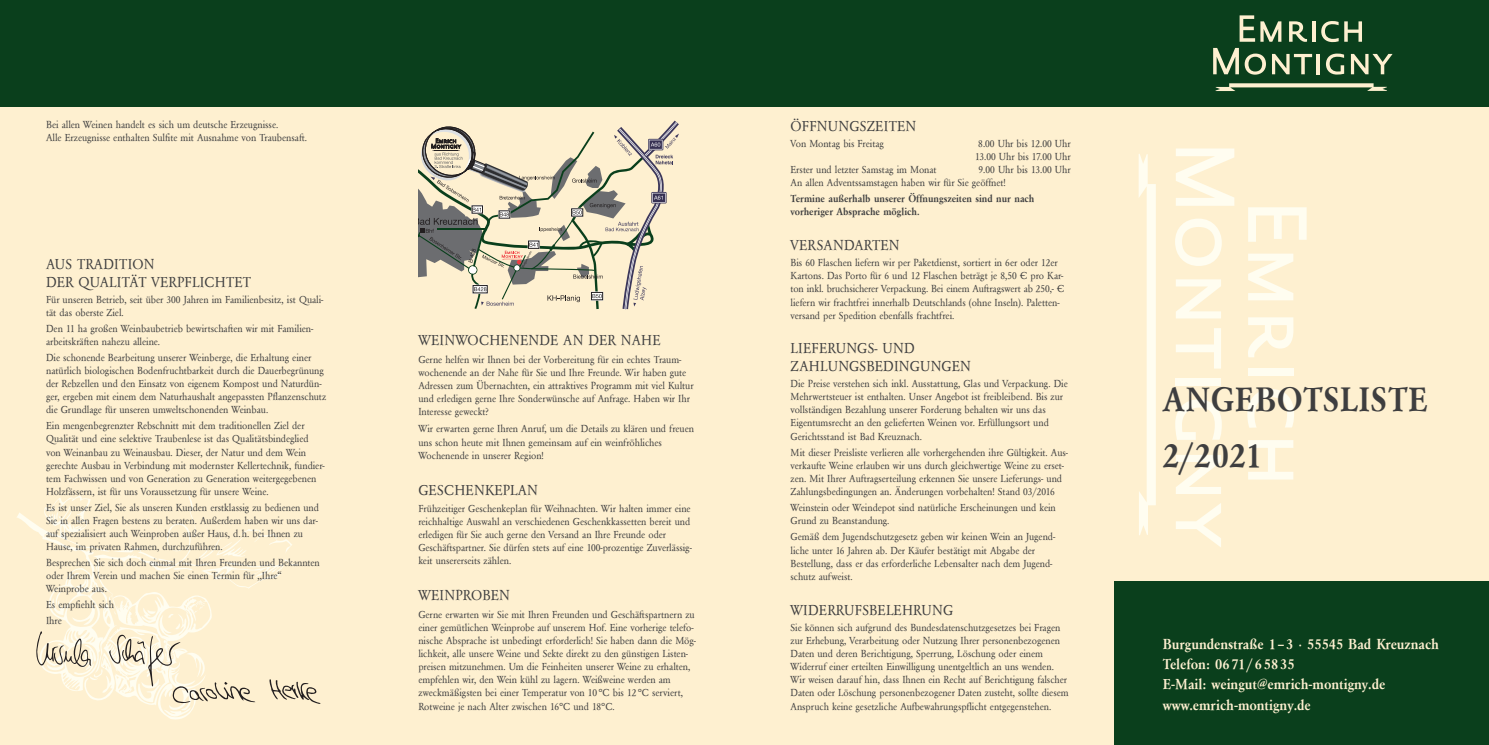
<style>
.page{position:relative;width:1489px;height:745px;background:#fff}
.page>*{position:absolute;margin:0;border:0;box-sizing:border-box;transform-origin:0 0}
.t1{font:600 35px/55.5px "Garamond Std Cd";letter-spacing:.02em;color:#3e3e3f}
.t2{font:15px/17.5px "Garamond Std Cd";letter-spacing:.02em;color:#3e3e3f}
.t3{font:600 15px/20px "Garamond Std Cd";color:#fef0d0}
.t4{font:10.62px/13.1px "Garamond Std Cd";color:#3e3e3f}
.t5{font:600 10.62px/13.1px "Garamond Std Cd";color:#3e3e3f}
</style>
<div class="page">
<div style="left:0;top:0;width:1488px;height:744px;background:#fef0d0"></div>
<div style="left:0;top:0;width:1488px;height:106px;background:#0a3f1c"></div>
<div style="left:1114px;top:581px;width:374px;height:163px;background:#0a3f1c"></div>
<svg style="left:1213px;top:48px;width:25px;height:26px"></svg>
<svg style="left:1244px;top:54px;width:21px;height:21px"></svg>
<svg style="left:1272px;top:54px;width:39px;height:20px"></svg>
<hr style="left:1316px;top:54px;width:3px;height:20px;background:#fef0d0">
<svg style="left:1326px;top:54px;width:17px;height:20px"></svg>
<svg style="left:1350px;top:54px;width:42px;height:20px"></svg>
<svg style="left:1239px;top:15px;width:15px;height:27px"></svg>
<svg style="left:1260px;top:21px;width:21px;height:21px"></svg>
<svg style="left:1289px;top:21px;width:17px;height:21px"></svg>
<svg style="left:1312px;top:21px;width:3px;height:21px"></svg>
<svg style="left:1321px;top:21px;width:17px;height:21px"></svg>
<svg style="left:1344px;top:21px;width:17px;height:21px"></svg>
<svg style="left:1215px;top:83px;width:171px;height:8px"></svg>
<svg style="left:1176px;top:148px;width:58px;height:58px"></svg>
<svg style="left:1175px;top:218px;width:46px;height:48px"></svg>
<svg style="left:1176px;top:279px;width:44px;height:39px"></svg>
<svg style="left:1176px;top:328px;width:44px;height:40px"></svg>
<div style="left:1175px;top:378px;width:45px;height:8px;background:#fffdf0"></div>
<svg style="left:1175px;top:399px;width:46px;height:40px"></svg>
<svg style="left:1176px;top:455px;width:44px;height:38px"></svg>
<svg style="left:1176px;top:504px;width:44px;height:43px"></svg>
<svg style="left:1248px;top:207px;width:58px;height:35px"></svg>
<svg style="left:1248px;top:253px;width:45px;height:47px"></svg>
<svg style="left:1248px;top:317px;width:45px;height:40px"></svg>
<div style="left:1247px;top:367px;width:46px;height:8px;background:#fffdf0"></div>
<svg style="left:1247px;top:389px;width:46px;height:38px"></svg>
<svg style="left:1248px;top:440px;width:45px;height:39px"></svg>
<svg style="left:1138px;top:154px;width:17px;height:381px"></svg>
<svg style="left:418px;top:120px;width:261px;height:189px"></svg>
<svg style="left:17px;top:493px;width:303px;height:226px"></svg>
<p class="t4" style="left:46px;top:117px;width:262px">Bei allen Weinen handelt es sich um deutsche Erzeugnisse.<br>Alle Erzeugnisse enthalten Sulfite mit Ausnahme von Traubensaft.</p>
<h2 class="t2" style="left:46px;top:255px;width:206px">AUS TRADITION<br>DER QUALITÄT VERPFLICHTET</h2>
<p class="t4" style="left:46px;top:292px;width:279px">Für unseren Betrieb, seit über 300 Jahren im Familienbesitz, ist Quali&shy;tät das oberste Ziel.</p>
<p class="t4" style="left:46px;top:321px;width:269px">Den 11 ha großen Weinbaubetrieb bewirtschaften wir mit Familien&shy;arbeitskräften nahezu alleine.</p>
<p class="t4" style="left:46px;top:350px;width:281px">Die schonende Bearbeitung unserer Weinberge, die Erhaltung einer natürlich biologischen Bodenfruchtbarkeit durch die Dauerbegrünung der Rebzellen und den Einsatz von eigenem Kompost und Naturdün&shy;ger, ergeben mit einem dem Naturhaushalt angepassten Pflanzenschutz die Grundlage für unseren umweltschonenden Weinbau.</p>
<p class="t4" style="left:46px;top:418px;width:280px">Ein mengenbegrenzter Rebschnitt mit dem traditionellen Ziel der Qualität und eine selektive Traubenlese ist das Qualitätsbindeglied von Weinanbau zu Weinausbau. Dieser, der Natur und dem Wein gerechte Ausbau in Verbindung mit modernster Kellertechnik, fundier&shy;tem Fachwissen und von Generation zu Generation weitergegebenen Holzfässern, ist für uns Voraussetzung für unsere Weine.</p>
<p class="t4" style="left:46px;top:500px;width:274px">Es ist unser Ziel, Sie als unseren Kunden erstklassig zu bedienen und Sie in allen Fragen bestens zu beraten. Außerdem haben wir uns dar&shy;auf spezialisiert auch Weinproben außer Haus, d. h. bei Ihnen zu Hause, im privaten Rahmen, durchzuführen.</p>
<p class="t4" style="left:46px;top:555px;width:275px">Besprechen Sie sich doch einmal mit Ihren Freunden und Bekannten oder Ihrem Verein und machen Sie einen Termin für ,,Ihre“<br>Weinprobe aus.</p>
<p class="t4" style="left:46px;top:596px;width:69px;line-height:15.9px">Es empfiehlt sich<br>Ihre</p>
<h2 class="t2" style="left:418px;top:331px;width:244px">WEINWOCHENENDE AN DER NAHE</h2>
<p class="t4" style="left:418px;top:352px;width:277px">Gerne helfen wir Ihnen bei der Vorbereitung für ein echtes Traum&shy;wochenende an der Nahe für Sie und Ihre Freunde. Wir haben gute Adressen zum Übernachten, ein attraktives Programm mit viel Kultur und erledigen gerne Ihre Sonderwünsche auf Anfrage. Haben wir Ihr Interesse geweckt?</p>
<p class="t4" style="left:418px;top:422px;width:277px">Wir erwarten gerne Ihren Anruf, um die Details zu klären und freuen uns schon heute mit Ihnen gemeinsam auf ein weinfröhliches<br>Wochenende in unserer Region!</p>
<h2 class="t2" style="left:418px;top:480px;width:121px">GESCHENKEPLAN</h2>
<p class="t4" style="left:418px;top:501px;width:275px">Frühzeitiger Geschenkeplan für Weihnachten. Wir halten immer eine reichhaltige Auswahl an verschiedenen Geschenkkassetten bereit und erledigen für Sie auch gerne den Versand an Ihre Freunde oder Geschäftspartner. Sie dürfen stets auf eine 100-prozentige Zuverlässig&shy;keit unsererseits zählen.</p>
<h2 class="t2" style="left:418px;top:586px;width:93px">WEINPROBEN</h2>
<p class="t4" style="left:418px;top:607px;width:279px">Gerne erwarten wir Sie mit Ihren Freunden und Geschäftspartnern zu einer gemütlichen Weinprobe auf unserem Hof. Eine vorherige telefo&shy;nische Absprache ist unbedingt erforderlich! Sie haben dann die Mög&shy;lichkeit, alle unsere Weine und Sekte direkt zu den günstigen Listen&shy;preisen mitzunehmen. Um die Feinheiten unserer Weine zu erhalten, empfehlen wir, den Wein kühl zu lagern. Weißweine werden am zweckmäßigsten bei einer Temperatur von 10 °C bis 12 °C serviert, Rotweine je nach Alter zwischen 16°C und 18°C.</p>
<h2 class="t2" style="left:790px;top:117px;width:127px">ÖFFNUNGSZEITEN</h2>
<p class="t4" style="left:790px;top:136px;width:95px">Von Montag bis Freitag</p>
<p class="t4" style="left:975px;top:136px;width:97px;text-align:center">8.00 Uhr bis 12.00 Uhr<br>13.00 Uhr bis 17.00 Uhr</p>
<p class="t4" style="left:790px;top:163px;width:147px">Erster und letzter Samstag im Monat</p>
<p class="t4" style="left:790px;top:163px;width:281px;text-indent:188px">9.00 Uhr bis 13.00 Uhr<br>An allen Adventssamstagen haben wir für Sie geöffnet!</p>
<p class="t5" style="left:790px;top:192px;width:245px">Termine außerhalb unserer Öffnungszeiten sind nur nach vorheriger Absprache möglich.</p>
<h2 class="t2" style="left:790px;top:236px;width:111px">VERSANDARTEN</h2>
<p class="t4" style="left:790px;top:256px;width:275px">Bis 60 Flaschen liefern wir per Paketdienst, sortiert in 6er oder 12er Kartons. Das Porto für 6 und 12 Flaschen beträgt je 8,50 € pro Kar&shy;ton inkl. bruchsicherer Verpackung. Bei einem Auftragswert ab 250,- € liefern wir frachtfrei innerhalb Deutschlands (ohne Inseln). Paletten&shy;versand per Spedition ebenfalls frachtfrei.</p>
<h2 class="t2" style="left:790px;top:339px;width:182px">LIEFERUNGS- UND<br>ZAHLUNGSBEDINGUNGEN</h2>
<p class="t4" style="left:790px;top:376px;width:278px">Die Preise verstehen sich inkl. Ausstattung, Glas und Verpackung. Die Mehrwertsteuer ist enthalten. Unser Angebot ist freibleibend. Bis zur vollständigen Bezahlung unserer Forderung behalten wir uns das Eigentumsrecht an den gelieferten Weinen vor. Erfüllungsort und Gerichtsstand ist Bad Kreuznach.</p>
<p class="t4" style="left:790px;top:445px;width:279px">Mit dieser Preisliste verlieren alle vorhergehenden ihre Gültigkeit. Aus&shy;verkaufte Weine erlauben wir uns durch gleichwertige Weine zu erset&shy;zen. Mit Ihrer Auftragserteilung erkennen Sie unsere Lieferungs- und Zahlungsbedingungen an. Änderungen vorbehalten! Stand 03/2016</p>
<p class="t4" style="left:790px;top:500px;width:267px">Weinstein oder Weindepot sind natürliche Erscheinungen und kein<br>Grund zu Beanstandung.</p>
<p class="t4" style="left:790px;top:530px;width:266px">Gemäß dem Jugendschutzgesetz geben wir keinen Wein an Jugend&shy;liche unter 16 Jahren ab. Der Käufer bestätigt mit Abgabe der Bestellung, dass er das erforderliche Lebensalter nach dem Jugend&shy;schutz aufweist.</p>
<h2 class="t2" style="left:790px;top:600px;width:164px">WIDERRUFSBELEHRUNG</h2>
<p class="t4" style="left:790px;top:620px;width:279px">Sie können sich aufgrund des Bundesdatenschutzgesetzes bei Fragen zur Erhebung, Verarbeitung oder Nutzung Ihrer personenbezogenen Daten und deren Berichtigung, Sperrung, Löschung oder einem Widerruf einer erteilten Einwilligung unentgeltlich an uns wenden.<br>Wir weisen darauf hin, dass Ihnen ein Recht auf Berichtigung falscher Daten oder Löschung personenbezogener Daten zusteht, sollte diesem Anspruch keine gesetzliche Aufbewahrungspflicht entgegenstehen.</p>
<h1 class="t1" style="left:1162px;top:371px;width:266px">ANGEBOTSLISTE<br>2/2021</h1>
<h2 class="t3" style="left:1162px;top:634px;width:277px">Burgundenstraße 1– 3 · 55545 Bad Kreuznach<br>Telefon: 06 71/6 58 35<br>E-Mail: weingut@emrich-montigny.de www.emrich-montigny.de</h2>
</div>
